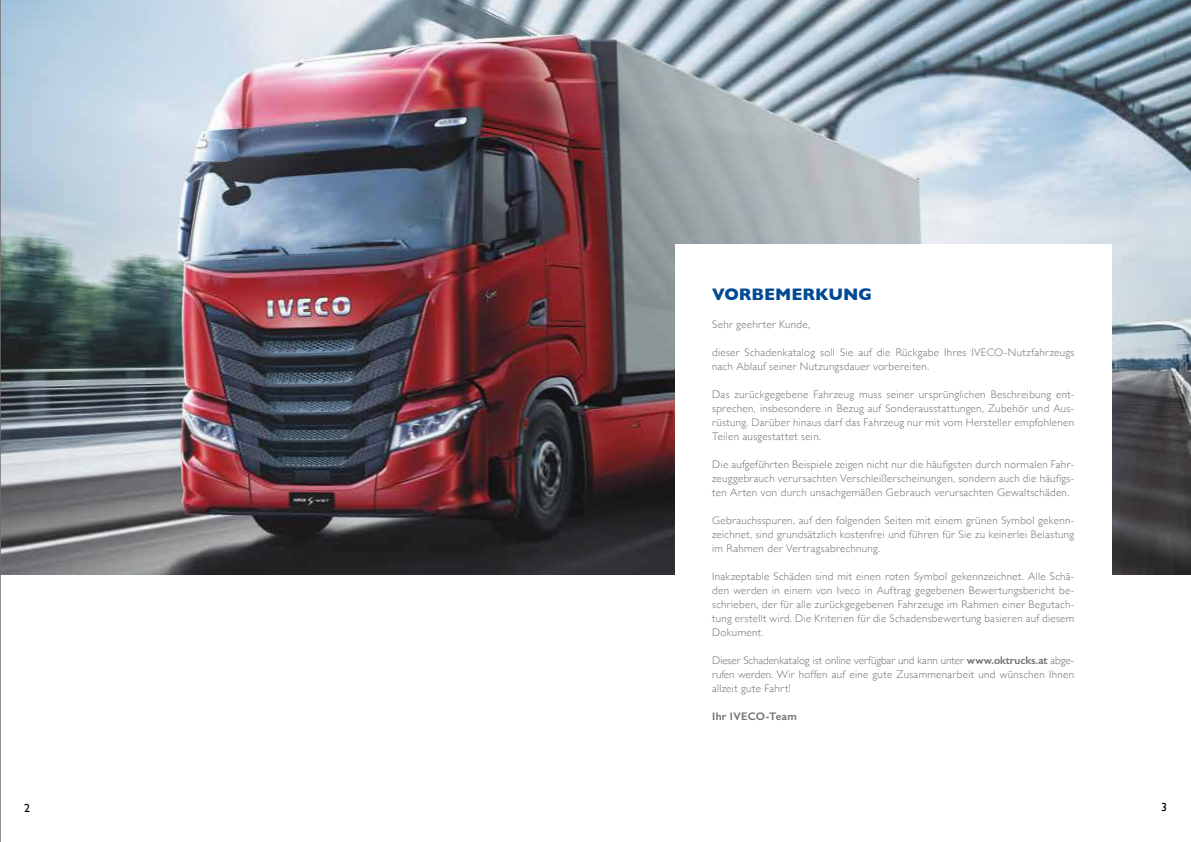
<style>
.page{position:relative;width:1191px;height:842px;background:#fff}
.page>*{position:absolute;margin:0;border:0;box-sizing:border-box;transform-origin:0 0}
.t1{font:700 17px "Gill Sans";letter-spacing:-.005em;color:#004994}
.t2{font:12px "Gill Sans";color:#000}
.t3{font:300 11px/14px "Gill Sans";letter-spacing:.03em;color:#706f6f;text-align:justify}
.t4{font:600 11px "Gill Sans";letter-spacing:.025em;color:#706f6f}
.s1{font-weight:600}
</style>
<div class="page">
<img style="left:1px;top:0;width:1190px;height:575px">
<div style="left:675px;top:244px;width:436px;height:598px;background:#fff"></div>
<hr style="left:0;top:0;width:1px;height:842px;background:#706f6f">
<h1 class="t1" style="left:712px;top:281px;width:161px">VORBEMERKUNG</h1>
<p class="t3" style="left:712px;top:317px;width:100px">Sehr geehrter Kunde,</p>
<p class="t3" style="left:712px;top:345px;width:364px">dieser Schadenkatalog soll Sie auf die Rückgabe Ihres IVECO-Nutzfahrzeugs nach Ablauf seiner Nutzungsdauer vorbereiten.</p>
<p class="t3" style="left:712px;top:387px;width:364px">Das zurückgegebene Fahrzeug muss seiner ursprünglichen Beschreibung ent&shy;sprechen, insbesondere in Bezug auf Sonderausstattungen, Zubehör und Aus&shy;rüstung. Darüber hinaus darf das Fahrzeug nur mit vom Hersteller empfohlenen Teilen ausgestattet sein.</p>
<p class="t3" style="left:712px;top:457px;width:364px">Die aufgeführten Beispiele zeigen nicht nur die häufigsten durch normalen Fahr&shy;zeuggebrauch verursachten Verschleißerscheinungen, sondern auch die häufigs&shy;ten Arten von durch unsachgemäßen Gebrauch verursachten Gewaltschäden.</p>
<p class="t3" style="left:712px;top:513px;width:364px">Gebrauchsspuren, auf den folgenden Seiten mit einem grünen Symbol gekenn&shy;zeichnet, sind grundsätzlich kostenfrei und führen für Sie zu keinerlei Belastung im Rahmen der Vertragsabrechnung.</p>
<p class="t3" style="left:712px;top:569px;width:364px">Inakzeptable Schäden sind mit einen roten Symbol gekennzeichnet. Alle Schä&shy;den werden in einem von Iveco in Auftrag gegebenen Bewertungsbericht be&shy;schrieben, der für alle zurückgegebenen Fahrzeuge im Rahmen einer Begutach&shy;tung erstellt wird. Die Kriterien für die Schadensbewertung basieren auf diesem Dokument.</p>
<p class="t3" style="left:712px;top:653px;width:364px">Dieser Schadenkatalog ist online verfügbar und kann unter <span class="s1">www.oktrucks.at</span> abge&shy;rufen werden. Wir hoffen auf eine gute Zusammenarbeit und wünschen Ihnen allzeit gute Fahrt!</p>
<p class="t4" style="left:712px;top:709px;width:86px">Ihr IVECO-Team</p>
<p class="t2" style="left:24px;top:801px;width:7px">2</p>
<p class="t2" style="left:1161px;top:800px;width:7px">3</p>
</div>
